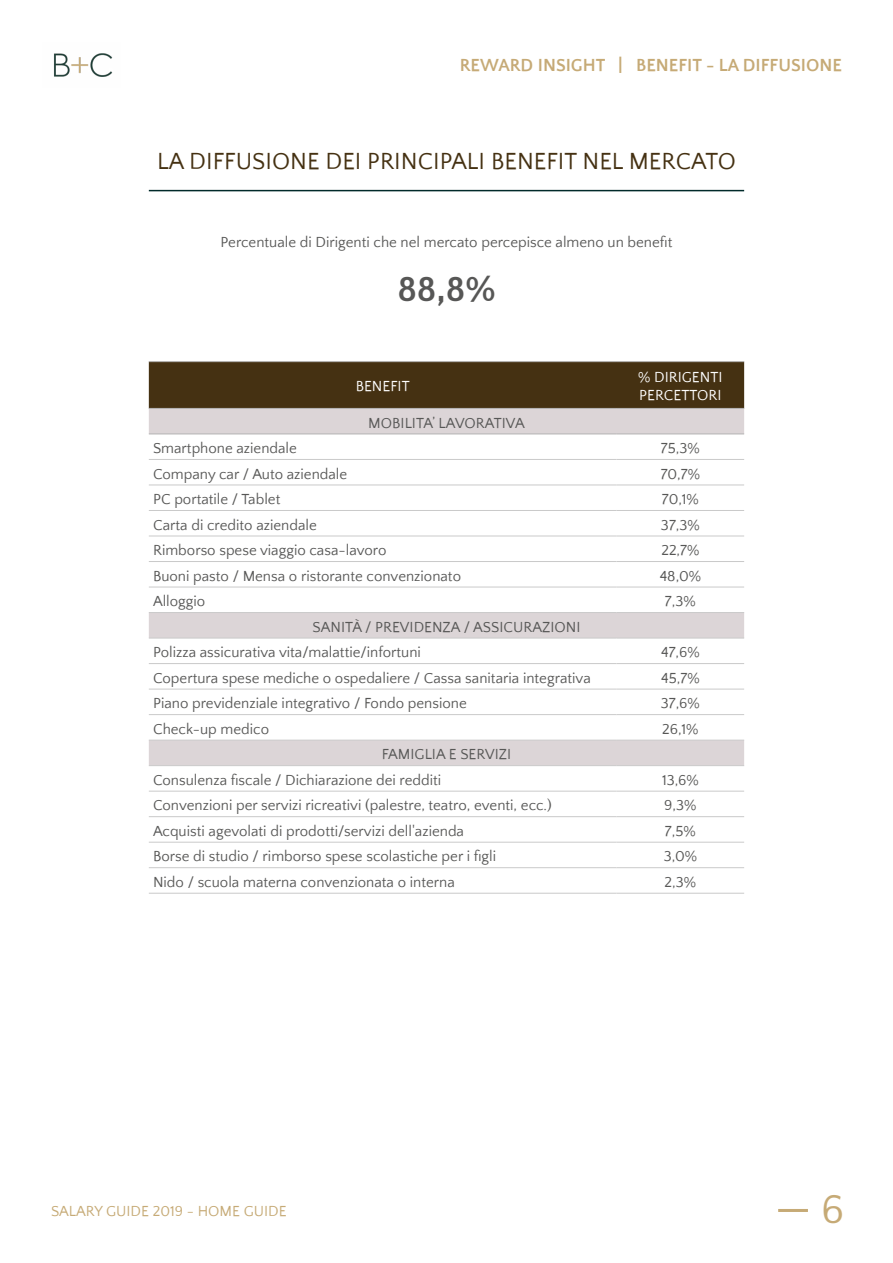
<style>
.page{position:relative;width:893px;height:1263px;background:#fff}
.page>*{position:absolute;margin:0;border:0;box-sizing:border-box;transform-origin:0 0}
.t1{font:41.7px "Quattrocento Sans";color:#c6aa76}
.t2{font:700 36px "Quattrocento Sans";color:#575756}
.t3{font:24px "Quattrocento Sans";color:#453112}
.t4{font:700 18px "Quattrocento Sans";color:#c6aa76}
.t5{font:15px/25.5px "Quattrocento Sans";color:#575756}
.t6{font:15px/18px "Quattrocento Sans";color:#fff}
.t7{font:15px "Quattrocento Sans";color:#c6aa76}
</style>
<div class="page">
<hr style="left:778px;top:1209px;width:30px;height:3px;background:#c6aa76">
<img style="left:54px;top:53px;width:59px;height:24px">
<div style="left:149px;top:362px;width:595px;height:46px;background:#453112"></div>
<svg style="left:149px;top:409px;width:595px;height:356px"></svg>
<hr style="left:149px;top:361px;width:468px;height:1px;background:#b3b2b2">
<hr style="left:617px;top:361px;width:127px;height:1px;background:#b3b2b2">
<hr style="left:149px;top:408px;width:468px;height:1px;background:#b3b2b2">
<hr style="left:617px;top:408px;width:127px;height:1px;background:#b3b2b2">
<hr style="left:149px;top:434px;width:468px;height:1px;background:#b3b2b2">
<hr style="left:617px;top:434px;width:127px;height:1px;background:#b3b2b2">
<hr style="left:149px;top:459px;width:468px;height:1px;background:#cacaca">
<hr style="left:617px;top:459px;width:127px;height:1px;background:#cacaca">
<hr style="left:149px;top:485px;width:468px;height:1px;background:#cacaca">
<hr style="left:617px;top:485px;width:127px;height:1px;background:#cacaca">
<hr style="left:149px;top:510px;width:468px;height:1px;background:#cacaca">
<hr style="left:617px;top:510px;width:127px;height:1px;background:#cacaca">
<hr style="left:149px;top:536px;width:468px;height:1px;background:#cacaca">
<hr style="left:617px;top:536px;width:127px;height:1px;background:#cacaca">
<hr style="left:149px;top:561px;width:468px;height:1px;background:#cacaca">
<hr style="left:617px;top:561px;width:127px;height:1px;background:#cacaca">
<hr style="left:149px;top:587px;width:468px;height:1px;background:#cacaca">
<hr style="left:617px;top:587px;width:127px;height:1px;background:#cacaca">
<hr style="left:149px;top:612px;width:468px;height:1px;background:#cacaca">
<hr style="left:617px;top:612px;width:127px;height:1px;background:#cacaca">
<hr style="left:149px;top:638px;width:468px;height:1px;background:#cacaca">
<hr style="left:617px;top:638px;width:127px;height:1px;background:#cacaca">
<hr style="left:149px;top:663px;width:468px;height:1px;background:#cacaca">
<hr style="left:617px;top:663px;width:127px;height:1px;background:#cacaca">
<hr style="left:149px;top:689px;width:468px;height:1px;background:#cacaca">
<hr style="left:617px;top:689px;width:127px;height:1px;background:#cacaca">
<hr style="left:149px;top:714px;width:468px;height:1px;background:#cacaca">
<hr style="left:617px;top:714px;width:127px;height:1px;background:#cacaca">
<hr style="left:149px;top:740px;width:468px;height:1px;background:#cacaca">
<hr style="left:617px;top:740px;width:127px;height:1px;background:#cacaca">
<hr style="left:149px;top:765px;width:468px;height:1px;background:#cacaca">
<hr style="left:617px;top:765px;width:127px;height:1px;background:#cacaca">
<hr style="left:149px;top:791px;width:468px;height:1px;background:#cacaca">
<hr style="left:617px;top:791px;width:127px;height:1px;background:#cacaca">
<hr style="left:149px;top:816px;width:468px;height:1px;background:#cacaca">
<hr style="left:617px;top:816px;width:127px;height:1px;background:#cacaca">
<hr style="left:149px;top:842px;width:468px;height:1px;background:#cacaca">
<hr style="left:617px;top:842px;width:127px;height:1px;background:#cacaca">
<hr style="left:149px;top:867px;width:468px;height:1px;background:#cacaca">
<hr style="left:617px;top:867px;width:127px;height:1px;background:#cacaca">
<hr style="left:149px;top:893px;width:468px;height:1px;background:#cacaca">
<hr style="left:617px;top:893px;width:127px;height:1px;background:#cacaca">
<hr style="left:149px;top:190px;width:595px;height:1px;background:#002a2a">
<p class="t4" style="left:460px;top:56px;width:384px">REWARD INSIGHT | BENEFIT - LA DIFFUSIONE</p>
<h3 class="t3" style="left:157px;top:149px;width:580px">LA DIFFUSIONE DEI PRINCIPALI BENEFIT NEL MERCATO</h3>
<p class="t5" style="left:221px;top:229px;width:453px">Percentuale di Dirigenti che nel mercato percepisce almeno un benefit</p>
<h2 class="t2" style="left:397px;top:270px;width:100px">88,8%</h2>
<p class="t6" style="left:356px;top:378px;width:55px">BENEFIT</p>
<p class="t6" style="left:638px;top:369px;width:86px">% DIRIGENTI<br>PERCETTORI</p>
<p class="t5" style="left:368px;top:410px;width:158px">MOBILITA’ LAVORATIVA</p>
<p class="t5" style="left:153px;top:436px;width:145px">Smartphone aziendale</p>
<p class="t5" style="left:661px;top:436px;width:40px">75,3%</p>
<p class="t5" style="left:153px;top:461px;width:196px">Company car / Auto aziendale</p>
<p class="t5" style="left:661px;top:461px;width:41px">70,7%</p>
<p class="t5" style="left:153px;top:487px;width:129px">PC portatile / Tablet</p>
<p class="t5" style="left:662px;top:487px;width:38px">70,1%</p>
<p class="t5" style="left:153px;top:512px;width:165px">Carta di credito aziendale</p>
<p class="t5" style="left:661px;top:512px;width:40px">37,3%</p>
<p class="t5" style="left:153px;top:538px;width:235px">Rimborso spese viaggio casa-lavoro</p>
<p class="t5" style="left:661px;top:538px;width:40px">22,7%</p>
<p class="t5" style="left:153px;top:563px;width:309px">Buoni pasto / Mensa o ristorante convenzionato</p>
<p class="t5" style="left:660px;top:563px;width:43px">48,0%</p>
<p class="t5" style="left:153px;top:589px;width:54px">Alloggio</p>
<p class="t5" style="left:665px;top:589px;width:32px">7,3%</p>
<p class="t5" style="left:153px;top:614px;width:429px;text-indent:159px">SANITÀ / PREVIDENZA / ASSICURAZIONI<br>Polizza assicurativa vita/malattie/infortuni</p>
<p class="t5" style="left:661px;top:640px;width:40px">47,6%</p>
<p class="t5" style="left:153px;top:665px;width:439px">Copertura spese mediche o ospedaliere / Cassa sanitaria integrativa</p>
<p class="t5" style="left:661px;top:665px;width:40px">45,7%</p>
<p class="t5" style="left:153px;top:691px;width:315px">Piano previdenziale integrativo / Fondo pensione</p>
<p class="t5" style="left:661px;top:691px;width:40px">37,6%</p>
<p class="t5" style="left:153px;top:717px;width:117px">Check-up medico</p>
<p class="t5" style="left:662px;top:717px;width:38px">26,1%</p>
<p class="t5" style="left:153px;top:742px;width:360px;text-indent:229px">FAMIGLIA E SERVIZI<br>Consulenza fiscale / Dichiarazione dei redditi</p>
<p class="t5" style="left:662px;top:768px;width:38px">13,6%</p>
<p class="t5" style="left:153px;top:793px;width:400px">Convenzioni per servizi ricreativi (palestre, teatro, eventi, ecc.)</p>
<p class="t5" style="left:664px;top:793px;width:34px">9,3%</p>
<p class="t5" style="left:153px;top:819px;width:312px">Acquisti agevolati di prodotti/servizi dell'azienda</p>
<p class="t5" style="left:665px;top:819px;width:32px">7,5%</p>
<p class="t5" style="left:153px;top:844px;width:345px">Borse di studio / rimborso spese scolastiche per i figli</p>
<p class="t5" style="left:664px;top:844px;width:35px">3,0%</p>
<p class="t5" style="left:153px;top:870px;width:303px">Nido / scuola materna convenzionata o interna</p>
<p class="t5" style="left:665px;top:870px;width:33px">2,3%</p>
<p class="t7" style="left:51px;top:1203px;width:237px">SALARY GUIDE 2019 - HOME GUIDE</p>
<h1 class="t1" style="left:821px;top:1187px;width:25px">6</h1>
</div>
